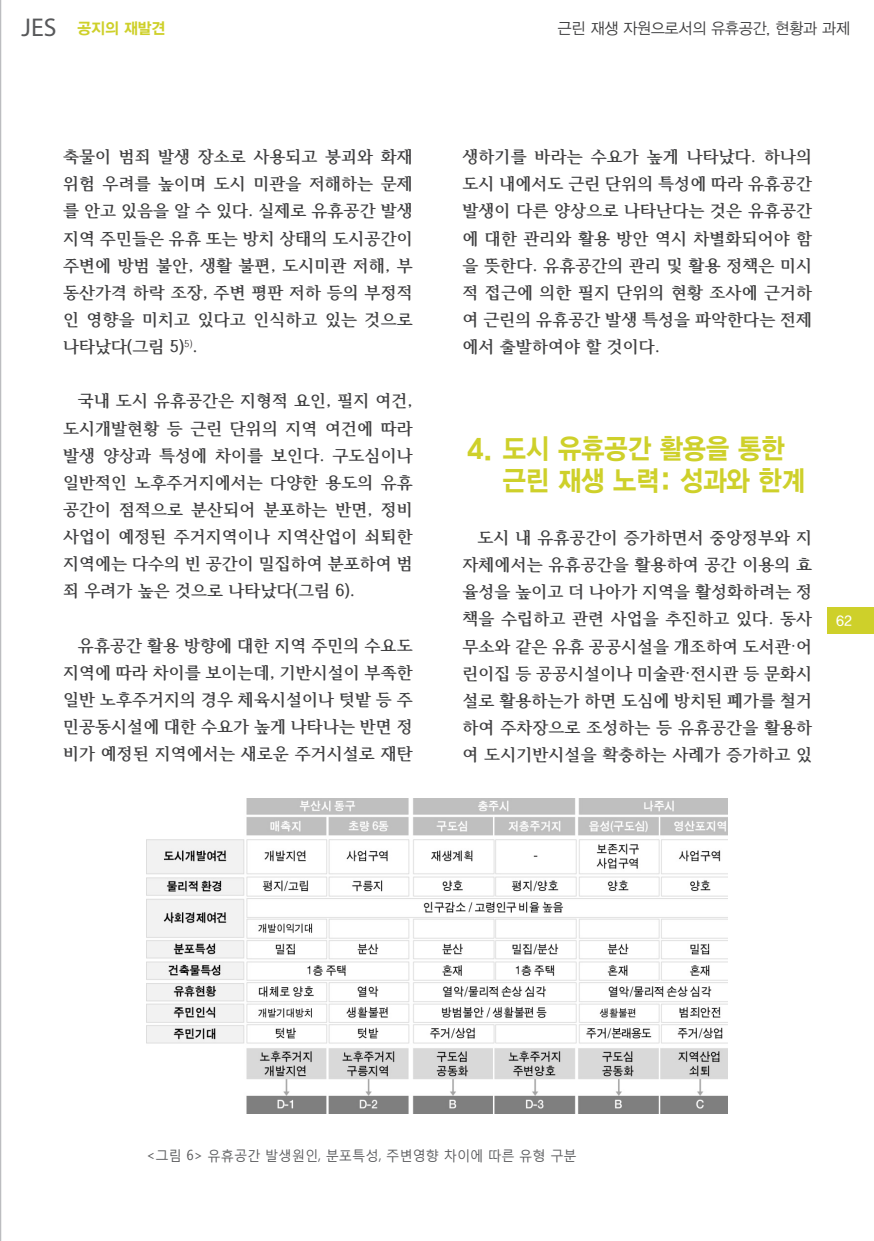
<style>
.page{position:relative;width:874px;height:1241px;background:#fff}
.page>*{position:absolute;margin:0;border:0;box-sizing:border-box;transform-origin:0 0}
.t1{font:28px "YDIYGO350";color:#ced02a}
.t2{font:28px "YDIYGO350";color:#ced02a;scale:.9 1}
.t3{font:700 16.62px/27.1px "HCR Batang";letter-spacing:-.005em;color:#3e3e3f;text-align:justify}
.t4{font:15.75px "YDIYGO320";color:#3e3e3f;scale:.95 1}
.t5{font:15.75px "YDIYGO350";color:#ced02a;scale:.95 1}
.t6{font:14px "Malgun Gothic";letter-spacing:-.005em;color:#57585a;scale:.95 1}
.t7{font:14px "YDIYGO330";color:#fff}
.s1{font-family:"Myriad Pro";font-size:25.72px;color:#57585a}
</style>
<div class="page">
<hr style="left:0;top:0;width:1px;height:1240px;background:#bcbdc0">
<img style="left:146px;top:798px;width:581px;height:315px">
<div style="left:827px;top:607px;width:46px;height:27px;background:#ced02a"></div>
<p class="t5" style="left:22px;top:20px;width:153px"><span class="s1">JES</span> 공지의 재발견</p>
<p class="t4" style="left:557px;top:19px;width:308px">근린 재생 자원으로서의 유휴공간, 현황과 과제</p>
<p class="t3" style="left:63px;top:143px;width:351px">축물이 범죄 발생 장소로 사용되고 붕괴와 화재 위험 우려를 높이며 도시 미관을 저해하는 문제 를 안고 있음을 알 수 있다. 실제로 유휴공간 발생 지역 주민들은 유휴 또는 방치 상태의 도시공간이 주변에 방범 불안, 생활 불편, 도시미관 저해, 부 동산가격 하락 조장, 주변 평판 저하 등의 부정적 인 영향을 미치고 있다고 인식하고 있는 것으로 나타났다(그림 5)<sup>5)</sup>.</p>
<p class="t3" style="left:63px;top:387px;width:351px;text-indent:15px">국내 도시 유휴공간은 지형적 요인, 필지 여건, 도시개발현황 등 근린 단위의 지역 여건에 따라 발생 양상과 특성에 차이를 보인다. 구도심이나 일반적인 노후주거지에서는 다양한 용도의 유휴 공간이 점적으로 분산되어 분포하는 반면, 정비 사업이 예정된 주거지역이나 지역산업이 쇠퇴한 지역에는 다수의 빈 공간이 밀집하여 분포하여 범 죄 우려가 높은 것으로 나타났다(그림 6).</p>
<p class="t3" style="left:63px;top:631px;width:351px;text-indent:15px">유휴공간 활용 방향에 대한 지역 주민의 수요도 지역에 따라 차이를 보이는데, 기반시설이 부족한 일반 노후주거지의 경우 체육시설이나 텃밭 등 주 민공동시설에 대한 수요가 높게 나타나는 반면 정 비가 예정된 지역에서는 새로운 주거시설로 재탄</p>
<p class="t3" style="left:462px;top:143px;width:351px">생하기를 바라는 수요가 높게 나타났다. 하나의 도시 내에서도 근린 단위의 특성에 따라 유휴공간 발생이 다른 양상으로 나타난다는 것은 유휴공간 에 대한 관리와 활용 방안 역시 차별화되어야 함 을 뜻한다. 유휴공간의 관리 및 활용 정책은 미시 적 접근에 의한 필지 단위의 현황 조사에 근거하 여 근린의 유휴공간 발생 특성을 파악한다는 전제 에서 출발하여야 할 것이다.</p>
<p class="t1" style="left:467px;top:434px;width:318px">4. 도시 유휴공간 활용을 통한</p>
<p class="t2" style="left:502px;top:465px;width:337px">근린 재생 노력: 성과와 한계</p>
<p class="t3" style="left:462px;top:524px;width:351px;text-indent:15px">도시 내 유휴공간이 증가하면서 중앙정부와 지 자체에서는 유휴공간을 활용하여 공간 이용의 효 율성을 높이고 더 나아가 지역을 활성화하려는 정 책을 수립하고 관련 사업을 추진하고 있다. 동사 무소와 같은 유휴 공공시설을 개조하여 도서관·어 린이집 등 공공시설이나 미술관·전시관 등 문화시 설로 활용하는가 하면 도심에 방치된 폐가를 철거 하여 주차장으로 조성하는 등 유휴공간을 활용하 여 도시기반시설을 확충하는 사례가 증가하고 있</p>
<p class="t7" style="left:835px;top:613px;width:17px">62</p>
<p class="t6" style="left:146px;top:1146px;width:454px">&lt;그림 6&gt; 유휴공간 발생원인, 분포특성, 주변영향 차이에 따른 유형 구분</p>
</div>
